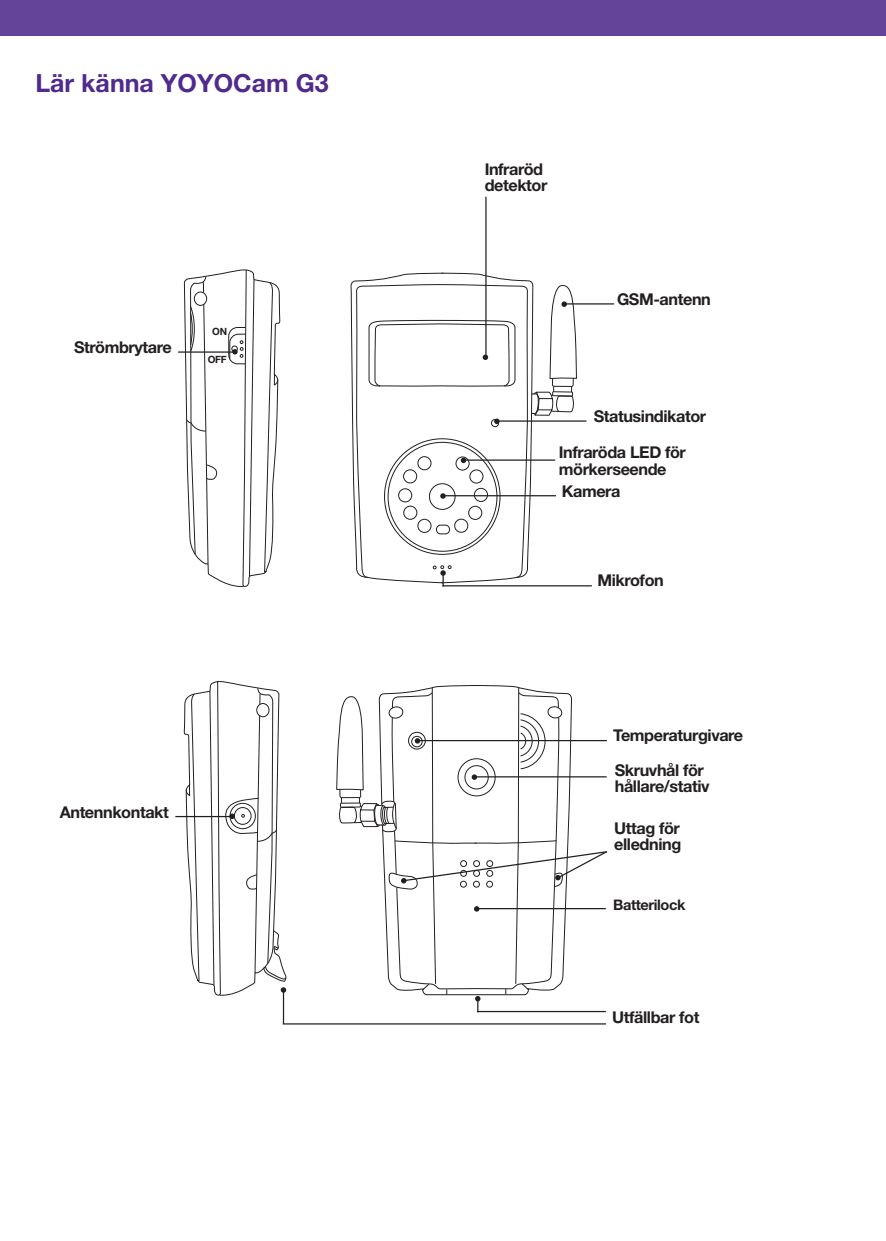
<style>
.page{position:relative;width:886px;height:1241px;background:#fff}
.page>*{position:absolute;margin:0;border:0;box-sizing:border-box;transform-origin:0 0}
.t1{font:700 25px "Helvetica Neue LT Pro";color:#502b8d}
.t2{font:700 16.25px/16.2px "Helvetica Neue LT Pro";letter-spacing:-.025em;color:#231f20}
.t3{font:700 14.5px "Helvetica Neue LT Pro";letter-spacing:-.025em;color:#231f20}
.t4{font:700 10px "Helvetica Neue LT Pro";color:#231f20}
</style>
<div class="page">
<div style="left:0;top:0;width:886px;height:35px;background:#634498"></div>
<hr style="left:442px;top:585px;width:150px;height:1px;background:#231f20">
<hr style="left:178px;top:351px;width:56px;height:1px;background:#231f20">
<svg style="left:184px;top:269px;width:97px;height:319px"></svg>
<hr style="left:485px;top:197px;width:1px;height:160px;background:#231f20">
<hr style="left:497px;top:420px;width:89px;height:1px;background:#231f20">
<hr style="left:565px;top:303px;width:49px;height:1px;background:#231f20">
<svg style="left:350px;top:269px;width:227px;height:317px"></svg>
<svg style="left:336px;top:685px;width:272px;height:328px"></svg>
<hr style="left:175px;top:815px;width:57px;height:2px;background:#231f20">
<hr style="left:283px;top:1023px;width:323px;height:1px;background:#231f20">
<hr style="left:283px;top:991px;width:1px;height:32px;background:#231f20">
<svg style="left:182px;top:681px;width:105px;height:332px"></svg>
<h1 class="t1" style="left:35px;top:74px;width:295px">Lär känna YOYOCam G3</h1>
<p class="t2" style="left:74px;top:340px;width:99px">Strömbrytare</p>
<p class="t4" style="left:212px;top:328px;width:16px">ON</p>
<p class="t4" style="left:208px;top:355px;width:21px">OFF</p>
<p class="t2" style="left:60px;top:805px;width:111px">Antennkontakt</p>
<p class="t2" style="left:485px;top:163px;width:64px">Infraröd detektor</p>
<p class="t2" style="left:617px;top:292px;width:95px">GSM-antenn</p>
<p class="t2" style="left:594px;top:409px;width:114px">Statusindikator</p>
<p class="t2" style="left:559px;top:446px;width:129px">Infraröda LED för mörkerseende</p>
<p class="t2" style="left:562px;top:484px;width:60px">Kamera</p>
<p class="t2" style="left:597px;top:573px;width:68px">Mikrofon</p>
<p class="t2" style="left:613px;top:728px;width:131px">Temperaturgivare</p>
<p class="t2" style="left:615px;top:763px;width:96px">Skruvhål för hållare/stativ</p>
<p class="t2" style="left:614px;top:821px;width:69px">Uttag för elledning</p>
<p class="t3" style="left:613px;top:899px;width:74px">Batterilock</p>
<p class="t2" style="left:612px;top:1010px;width:89px">Utfällbar fot</p>
</div>
